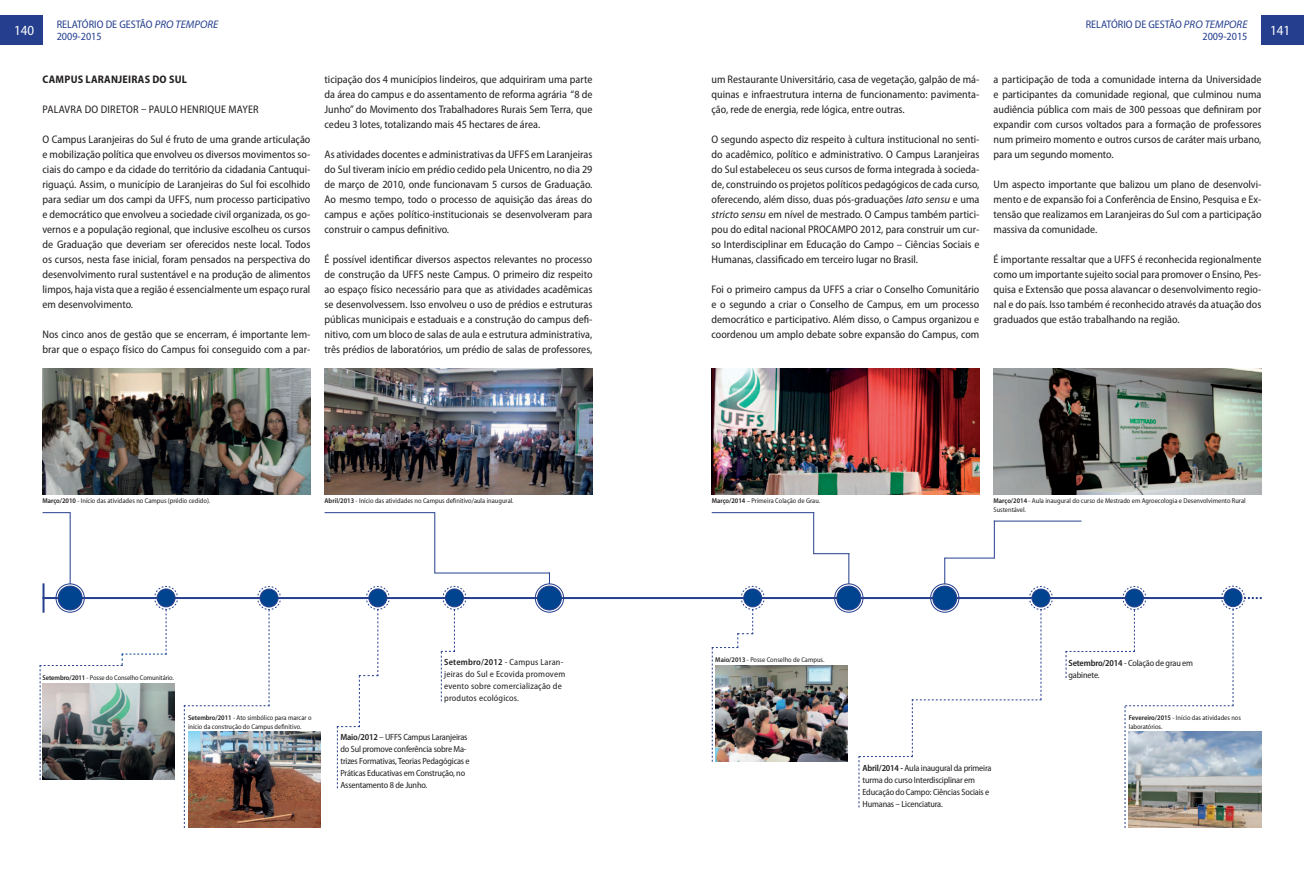
<style>
.page{position:relative;width:1304px;height:879px;background:#fff}
.page>*{position:absolute;margin:0;border:0;box-sizing:border-box;transform-origin:0 0}
.t1{font:semi-condensed 14px "Myriad Pro";color:#fff}
.t2{font:semi-condensed 11px/15px "Myriad Pro";color:#231f20;text-align:justify}
.t3{font:semi-condensed 11px/12px "Myriad Pro";color:#253f8e}
.t4{font:700 semi-condensed 11px "Myriad Pro";letter-spacing:.02em;color:#231f20}
.t5{font:semi-condensed 9px/12px "Myriad Pro";letter-spacing:-.02em;color:#231f20}
.t6{font:semi-condensed 9px/12px "Myriad Pro";letter-spacing:.02em;color:#231f20}
.t7{font:semi-condensed 7px/9px "Myriad Pro";color:#231f20}
.s1{font-style:italic;font-stretch:normal}
.s2{font-weight:600}
</style>
<div class="page">
<div style="left:0;top:15px;width:43px;height:30px;background:#253f8e"></div>
<div style="left:1262px;top:15px;width:42px;height:30px;background:#253f8e"></div>
<hr style="left:43px;top:597px;width:1198px;height:2px;background:#253f8e">
<hr style="left:43px;top:583px;width:2px;height:30px;background:#253f8e">
<hr style="left:70px;top:513px;width:1px;height:71px;background:#253f8e">
<svg style="left:43px;top:512px;width:28px;height:1px"></svg>
<div style="left:55px;top:583px;width:30px;height:30px;border:1px solid #253f8e;border-radius:50%"></div>
<img style="left:43px;top:368px;width:267px;height:126px">
<img style="left:281px;top:731px;width:39px;height:97px">
<img style="left:325px;top:368px;width:267px;height:126px">
<hr style="left:325px;top:512px;width:110px;height:1px;background:#253f8e">
<hr style="left:435px;top:572px;width:115px;height:1px;background:#253f8e">
<hr style="left:434px;top:512px;width:1px;height:61px;background:#253f8e">
<img style="left:40px;top:585px;width:241px;height:243px">
<svg style="left:337px;top:585px;width:53px;height:203px"></svg>
<div style="left:535px;top:583px;width:29px;height:30px;border:1px solid #253f8e;border-radius:50%"></div>
<div style="left:537px;top:586px;width:24px;height:24px;background:#00438f;border-radius:50%"></div>
<div style="left:537px;top:585px;width:25px;height:25px;border:1px solid #253f8e;border-radius:50%"></div>
<svg style="left:441px;top:585px;width:26px;height:116px"></svg>
<img style="left:765px;top:665px;width:82px;height:96px">
<img style="left:712px;top:368px;width:268px;height:126px">
<img style="left:994px;top:368px;width:267px;height:126px">
<hr style="left:848px;top:553px;width:1px;height:31px;background:#253f8e">
<div style="left:834px;top:583px;width:29px;height:30px;border:1px solid #253f8e;border-radius:50%"></div>
<div style="left:837px;top:586px;width:24px;height:24px;background:#00438f;border-radius:50%"></div>
<div style="left:836px;top:585px;width:25px;height:25px;border:1px solid #253f8e;border-radius:50%"></div>
<hr style="left:814px;top:553px;width:35px;height:1px;background:#253f8e">
<hr style="left:813px;top:512px;width:1px;height:42px;background:#253f8e">
<hr style="left:712px;top:512px;width:102px;height:1px;background:#253f8e">
<hr style="left:944px;top:557px;width:50px;height:1px;background:#253f8e">
<hr style="left:994px;top:520px;width:1px;height:38px;background:#253f8e">
<hr style="left:994px;top:520px;width:87px;height:1px;background:#253f8e">
<img style="left:712px;top:585px;width:53px;height:176px">
<svg style="left:858px;top:558px;width:195px;height:249px"></svg>
<svg style="left:1066px;top:585px;width:196px;height:243px"></svg>
<div style="left:930px;top:583px;width:29px;height:30px;border:1px solid #253f8e;border-radius:50%"></div>
<div style="left:933px;top:586px;width:24px;height:24px;background:#00438f;border-radius:50%"></div>
<div style="left:932px;top:585px;width:25px;height:25px;border:1px solid #253f8e;border-radius:50%"></div>
<p class="t3" style="left:57px;top:18px;width:163px">RELATÓRIO DE GESTÃO <span class="s1">PRO TEMPORE<br></span>2009-2015</p>
<p class="t3" style="left:1086px;top:18px;width:163px;text-align:right">RELATÓRIO DE GESTÃO <span class="s1">PRO TEMPORE<br></span>2009-2015</p>
<p class="t4" style="left:43px;top:73px;width:145px">CAMPUS LARANJEIRAS DO SUL</p>
<p class="t2" style="left:43px;top:102px;width:71px">Palavra do Diretor</p>
<p class="t2" style="left:141px;top:102px;width:20px">– Paulo</p>
<p class="t2" style="left:180px;top:102px;width:14px">Henrique</p>
<p class="t2" style="left:228px;top:102px;width:26px">Mayer</p>
<p class="t2" style="left:43px;top:132px;width:269px">O Campus Laranjeiras do Sul é fruto de uma grande articulação e mobilização política que envolveu os diversos movimentos so&shy;ciais do campo e da cidade do território da cidadania Cantuqui&shy;riguaçú. Assim, o município de Laranjeiras do Sul foi escolhido para sediar um dos campi da UFFS, num processo participativo e democrático que envolveu a sociedade civil organizada, os go&shy;vernos e a população regional, que inclusive escolheu os cursos de Graduação que deveriam ser oferecidos neste local. Todos os cursos, nesta fase inicial, foram pensados na perspectiva do desenvolvimento rural sustentável e na produção de alimentos limpos, haja vista que a região é essencialmente um espaço rural em desenvolvimento.</p>
<p class="t2" style="left:43px;top:327px;width:269px">Nos cinco anos de gestão que se encerram, é importante lem&shy;brar que o espaço físico do Campus foi conseguido com a par-</p>
<p class="t1" style="left:14px;top:23px;width:21px">140</p>
<p class="t1" style="left:1270px;top:23px;width:21px">141</p>
<p class="t2" style="left:711px;top:72px;width:269px">um Restaurante Universitário, casa de vegetação, galpão de má&shy;quinas e infraestrutura interna de funcionamento: pavimenta&shy;ção, rede de energia, rede lógica, entre outras.</p>
<p class="t2" style="left:711px;top:132px;width:269px">O segundo aspecto diz respeito à cultura institucional no senti&shy;do acadêmico, político e administrativo. O Campus Laranjeiras do Sul estabeleceu os seus cursos de forma integrada à socieda&shy;de, construindo os projetos políticos pedagógicos de cada curso, oferecendo, além disso, duas pós-graduações <span class="s1">lato sensu</span> e uma <span class="s1">stricto sensu</span> em nível de mestrado. O Campus também partici&shy;pou do edital nacional PROCAMPO 2012, para construir um cur&shy;so Interdisciplinar em Educação do Campo – Ciências Sociais e Humanas, classificado em terceiro lugar no Brasil.</p>
<p class="t2" style="left:711px;top:282px;width:269px">Foi o primeiro campus da UFFS a criar o Conselho Comunitário e o segundo a criar o Conselho de Campus, em um processo democrático e participativo. Além disso, o Campus organizou e coordenou um amplo debate sobre expansão do Campus, com</p>
<p class="t2" style="left:325px;top:72px;width:269px">ticipação dos 4 municípios lindeiros, que adquiriram uma parte da área do campus e do assentamento de reforma agrária “8 de Junho” do Movimento dos Trabalhadores Rurais Sem Terra, que cedeu 3 lotes, totalizando mais 45 hectares de área.</p>
<p class="t2" style="left:325px;top:147px;width:269px">As atividades docentes e administrativas da UFFS em Laranjeiras do Sul tiveram início em prédio cedido pela Unicentro, no dia 29 de março de 2010, onde funcionavam 5 cursos de Graduação.<br>Ao mesmo tempo, todo o processo de aquisição das áreas do campus e ações político-institucionais se desenvolveram para construir o campus definitivo.</p>
<p class="t2" style="left:325px;top:252px;width:269px">É possível identificar diversos aspectos relevantes no processo de construção da UFFS neste Campus. O primeiro diz respeito ao espaço físico necessário para que as atividades acadêmicas se desenvolvessem. Isso envolveu o uso de prédios e estruturas públicas municipais e estaduais e a construção do campus defi&shy;nitivo, com um bloco de salas de aula e estrutura administrativa, três prédios de laboratórios, um prédio de salas de professores,</p>
<p class="t2" style="left:994px;top:72px;width:269px">a participação de toda a comunidade interna da Universidade e participantes da comunidade regional, que culminou numa audiência pública com mais de 300 pessoas que definiram por expandir com cursos voltados para a formação de professores num primeiro momento e outros cursos de caráter mais urbano, para um segundo momento.</p>
<p class="t2" style="left:994px;top:177px;width:269px">Um aspecto importante que balizou um plano de desenvolvi&shy;mento e de expansão foi a Conferência de Ensino, Pesquisa e Ex&shy;tensão que realizamos em Laranjeiras do Sul com a participação massiva da comunidade.</p>
<p class="t2" style="left:994px;top:252px;width:269px">É importante ressaltar que a UFFS é reconhecida regionalmente como um importante sujeito social para promover o Ensino, Pes&shy;quisa e Extensão que possa alavancar o desenvolvimento regio&shy;nal e do país. Isso também é reconhecido através da atuação dos graduados que estão trabalhando na região.</p>
<p class="t7" style="left:43px;top:497px;width:169px"><span class="s2">Março/2010</span> - Início das atividades no Campus (prédio cedido).</p>
<p class="t7" style="left:325px;top:497px;width:191px"><span class="s2">Abril/2013</span> - Início das atividades no Campus definitivo/aula inaugural.</p>
<p class="t7" style="left:43px;top:673px;width:133px"><span class="s2">Setembro/2011</span> - Posse do Conselho Comunitário.</p>
<p class="t7" style="left:188px;top:713px;width:125px"><span class="s2">Setembro/2011</span> - Ato simbólico para marcar o início da construção do Campus definitivo.</p>
<p class="t6" style="left:444px;top:656px;width:123px"><span class="s2">Setembro/2012</span> - Campus Laran&shy;jeiras do Sul e Ecovida promovem evento sobre comercialização de produtos ecológicos.</p>
<p class="t5" style="left:340px;top:731px;width:131px"><span class="s2">Maio/2012</span> – UFFS Campus Laranjeiras do Sul promove conferência sobre Ma&shy;trizes Formativas, Teorias Pedagógicas e Práticas Educativas em Construção, no Assentamento 8 de Junho.</p>
<p class="t7" style="left:712px;top:497px;width:110px"><span class="s2">Março/2014</span> – Primeira Colação de Grau.</p>
<p class="t7" style="left:994px;top:497px;width:254px"><span class="s2">Março/2014</span> - Aula inaugural do curso de Mestrado em Agroecologia e Desenvolvimento Rural<br>Sustentável.</p>
<p class="t7" style="left:715px;top:655px;width:111px"><span class="s2">Maio/2013</span> - Posse Conselho de Campus.</p>
<p class="t5" style="left:862px;top:762px;width:131px"><span class="s2">Abril/2014 -</span> Aula inaugural da primeira turma do curso Interdisciplinar em Educação do Campo: Ciências Sociais e Humanas – Licenciatura.</p>
<p class="t5" style="left:1069px;top:657px;width:126px"><span class="s2">Setembro/2014</span> - Colação de grau em gabinete.</p>
<p class="t7" style="left:1129px;top:713px;width:114px"><span class="s2">Fevereiro/2015</span> - Início das atividades nos laboratórios.</p>
</div>
